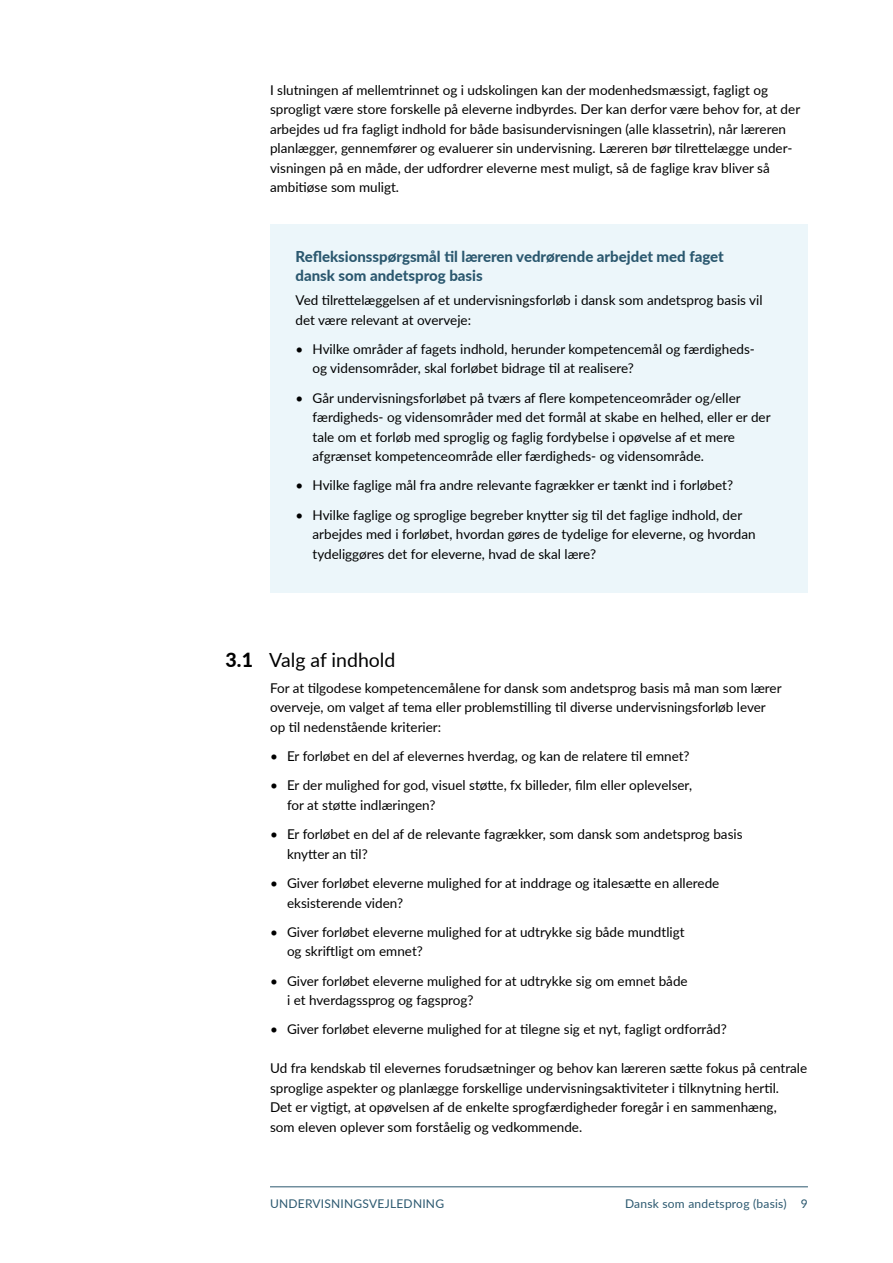
<style>
.page{position:relative;width:893px;height:1263px;background:#fff}
.page>*{position:absolute;margin:0;border:0;box-sizing:border-box;transform-origin:0 0}
.t1{font:19.5px "Lato";color:#000}
.t2{font:800 19.5px "Lato";color:#000}
.t3{font:800 15px/19.5px "Lato";color:#2b586f}
.t4{font:13.5px/19.5px "Lato";color:#000}
.t5{font:12px "Lato";letter-spacing:.02em;color:#2b586f}
</style>
<div class="page">
<div style="left:270px;top:224px;width:538px;height:369px;background:#ecf6fa"></div>
<hr style="left:270px;top:1186px;width:538px;height:1px;background:#2b586f">
<p class="t4" style="left:270px;top:79px;width:532px">I slutningen af mellemtrinnet og i udskolingen kan der modenhedsmæssigt, fagligt og sprogligt være store forskelle på eleverne indbyrdes. Der kan derfor være behov for, at der arbejdes ud fra fagligt indhold for både basisundervisningen (alle klassetrin), når læreren planlægger, gennemfører og evaluerer sin undervisning. Læreren bør tilrettelægge under&shy;visningen på en måde, der udfordrer eleverne mest muligt, så de faglige krav bliver så ambitiøse som muligt.</p>
<h3 class="t3" style="left:296px;top:246px;width:430px">Refleksionsspørgsmål til læreren vedrørende arbejdet med faget dansk som andetsprog basis</h3>
<p class="t4" style="left:296px;top:290px;width:469px">Ved tilrettelæggelsen af et undervisningsforløb i dansk som andetsprog basis vil det være relevant at overveje:</p>
<p class="t4" style="left:313px;top:339px;width:442px;text-indent:-17px">• Hvilke områder af fagets indhold, herunder kompetencemål og færdigheds&shy;og vidensområder, skal forløbet bidrage til at realisere?</p>
<p class="t4" style="left:313px;top:387px;width:460px;text-indent:-17px">• Går undervisningsforløbet på tværs af flere kompetenceområder og/eller færdigheds- og vidensområder med det formål at skabe en helhed, eller er der tale om et forløb med sproglig og faglig fordybelse i opøvelse af et mere afgrænset kompetenceområde eller færdigheds- og vidensområde.</p>
<p class="t4" style="left:296px;top:475px;width:439px">• Hvilke faglige mål fra andre relevante fagrækker er tænkt ind i forløbet?</p>
<p class="t4" style="left:313px;top:504px;width:445px;text-indent:-17px">• Hvilke faglige og sproglige begreber knytter sig til det faglige indhold, der arbejdes med i forløbet, hvordan gøres de tydelige for eleverne, og hvordan tydeliggøres det for eleverne, hvad de skal lære?</p>
<h3 class="t2" style="left:225px;top:646px;width:29px">3.1</h3>
<h3 class="t1" style="left:269px;top:646px;width:128px">Valg af indhold</h3>
<p class="t4" style="left:270px;top:678px;width:513px">For at tilgodese kompetencemålene for dansk som andetsprog basis må man som lærer overveje, om valget af tema eller problemstilling til diverse undervisningsforløb lever op til nedenstående kriterier:</p>
<p class="t4" style="left:270px;top:746px;width:421px">• Er forløbet en del af elevernes hverdag, og kan de relatere til emnet?</p>
<p class="t4" style="left:287px;top:775px;width:407px;text-indent:-17px">• Er der mulighed for god, visuel støtte, fx billeder, film eller oplevelser, for at støtte indlæringen?</p>
<p class="t4" style="left:287px;top:824px;width:457px;text-indent:-17px">• Er forløbet en del af de relevante fagrækker, som dansk som andetsprog basis knytter an til?</p>
<p class="t4" style="left:287px;top:873px;width:434px;text-indent:-17px">• Giver forløbet eleverne mulighed for at inddrage og italesætte en allerede eksisterende viden?</p>
<p class="t4" style="left:287px;top:921px;width:399px;text-indent:-17px">• Giver forløbet eleverne mulighed for at udtrykke sig både mundtligt og skriftligt om emnet?</p>
<p class="t4" style="left:287px;top:970px;width:402px;text-indent:-17px">• Giver forløbet eleverne mulighed for at udtrykke sig om emnet både i et hverdagssprog og fagsprog?</p>
<p class="t4" style="left:270px;top:1019px;width:458px">• Giver forløbet eleverne mulighed for at tilegne sig et nyt, fagligt ordforråd?</p>
<p class="t4" style="left:270px;top:1058px;width:539px">Ud fra kendskab til elevernes forudsætninger og behov kan læreren sætte fokus på centrale sproglige aspekter og planlægge forskellige undervisningsaktiviteter i tilknytning hertil.<br>Det er vigtigt, at opøvelsen af de enkelte sprogfærdigheder foregår i en sammenhæng,<br>som eleven oplever som forståelig og vedkommende.</p>
<p class="t5" style="left:270px;top:1195px;width:176px">UNDERVISNINGSVEJLEDNING</p>
<p class="t5" style="left:625px;top:1195px;width:184px">Dansk som andetsprog (basis) 9</p>
</div>
